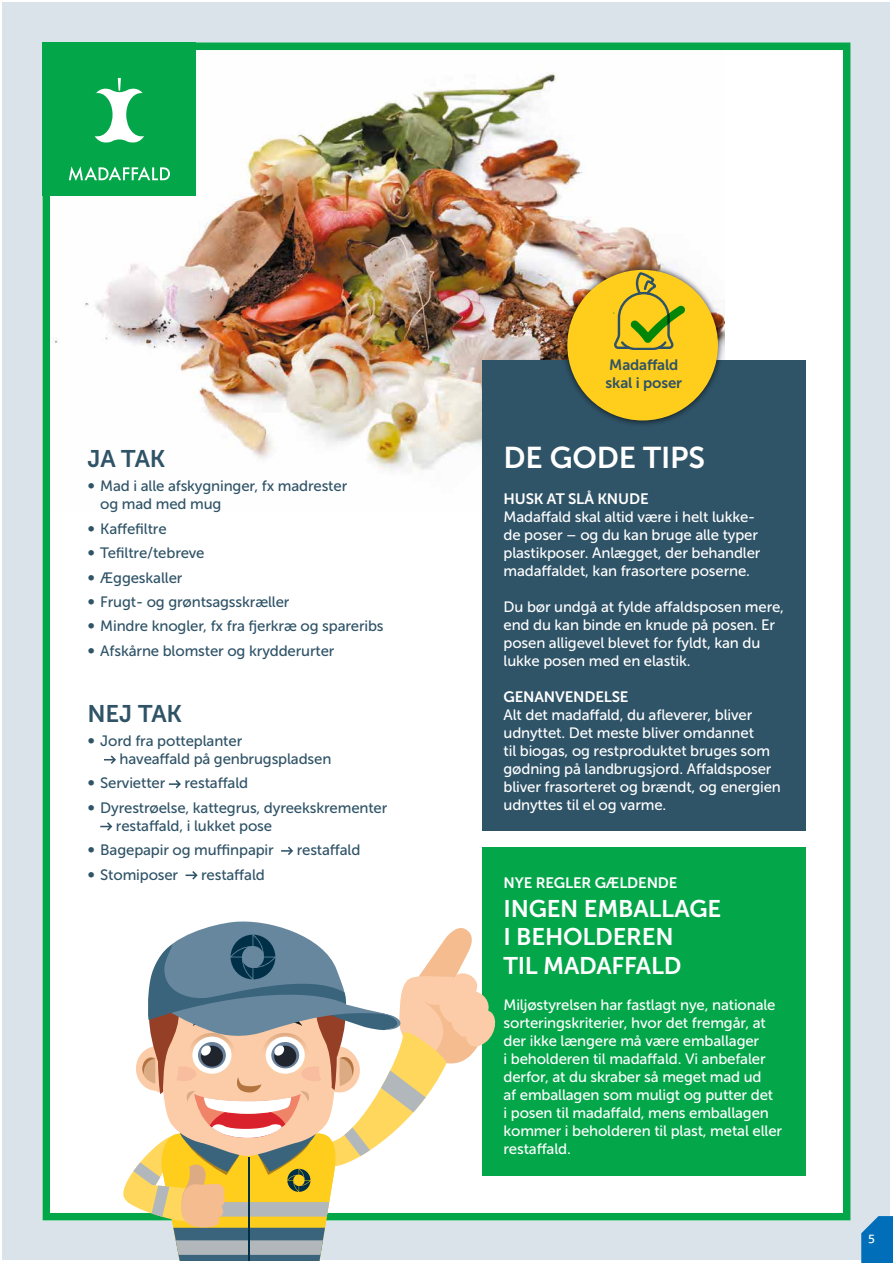
<style>
.page{position:relative;width:893px;height:1263px;background:#fff}
.page>*{position:absolute;margin:0;border:0;box-sizing:border-box;transform-origin:0 0}
.t1{font:30px "Museo Sans 700";letter-spacing:-.005em;color:#fff}
.t2{font:24px/28.8px "Museo Sans 700";letter-spacing:-.01em;color:#fff}
.t3{font:24px "Museo Sans 700";letter-spacing:-.005em;color:#2f5367}
.t4{font:15px/18px "Museo Sans 500";letter-spacing:-.01em;color:#fff}
.t5{font:15px/24.3px "Museo Sans 500";letter-spacing:-.01em;color:#2f5367}
.t6{font:15px "Museo Sans 700";letter-spacing:-.01em;color:#fff}
.t7{font:15px/18px "Museo Sans 700";letter-spacing:-.01em;color:#2f5367}
.t8{font:12px "Signa Normal";color:#fff}
</style>
<div class="page">
<div style="left:3px;top:3px;width:887px;height:1257px;background:#dbe3ea"></div>
<div style="left:43px;top:43px;width:807px;height:1177px;background:#fff"></div>
<img style="left:54px;top:72px;width:671px;height:399px">
<div style="left:43px;top:43px;width:153px;height:153px;background:#04a64a"></div>
<svg style="left:69px;top:166px;width:101px;height:15px"></svg>
<svg style="left:95px;top:78px;width:49px;height:64px"></svg>
<div style="left:43px;top:43px;width:807px;height:1177px;border:8px solid #04a64a"></div>
<svg style="left:104px;top:755px;width:12px;height:9px"></svg>
<svg style="left:169px;top:780px;width:12px;height:8px"></svg>
<svg style="left:100px;top:822px;width:12px;height:9px"></svg>
<svg style="left:281px;top:846px;width:12px;height:9px"></svg>
<svg style="left:186px;top:871px;width:12px;height:8px"></svg>
<div style="left:482px;top:360px;width:323px;height:471px;background:#2f5367"></div>
<div style="left:482px;top:847px;width:323px;height:328px;background:#04a64a"></div>
<div style="left:561px;top:263px;width:163px;height:164px;background:#000;opacity:.75"></div>
<div style="left:567px;top:270px;width:151px;height:150px;background:#ffcd1c;border-radius:50%"></div>
<svg style="left:611px;top:270px;width:75px;height:79px"></svg>
<svg style="left:123px;top:921px;width:374px;height:339px"></svg>
<svg style="left:861px;top:1216px;width:32px;height:47px;background:#177abd"></svg>
<h2 class="t3" style="left:88px;top:445px;width:79px">JA TAK</h2>
<p class="t5" style="left:100px;top:477px;width:249px;line-height:18px;text-indent:-13px">∞ Mad i alle afskygninger, fx madrester og mad med mug</p>
<p class="t5" style="left:88px;top:516px;width:298px">∞ Kaffefiltre<br>∞ Tefiltre/tebreve<br>∞ Æggeskaller<br>∞ Frugt- og grøntsagsskræller<br>∞ Mindre knogler, fx fra fjerkræ og spareribs ∞ Afskårne blomster og krydderurter</p>
<h2 class="t3" style="left:88px;top:700px;width:96px">NEJ TAK</h2>
<p class="t5" style="left:120px;top:732px;width:213px;line-height:18px;text-indent:-32px">∞ Jord fra potteplanter<br>haveaffald på genbrugspladsen</p>
<p class="t5" style="left:88px;top:771px;width:79px">∞ Servietter</p>
<p class="t5" style="left:88px;top:771px;width:301px;text-indent:97px">restaffald<br>∞ Dyrestrøelse, kattegrus, dyreekskrementer</p>
<p class="t5" style="left:88px;top:813px;width:188px;text-align:right">restaffald, i lukket pose<br>∞ Bagepapir og muffinpapir</p>
<p class="t5" style="left:297px;top:838px;width:65px">restaffald</p>
<p class="t5" style="left:88px;top:862px;width:92px">∞ Stomiposer</p>
<p class="t5" style="left:201px;top:862px;width:65px">restaffald</p>
<p class="t7" style="left:606px;top:356px;width:78px">Madaffald skal i poser</p>
<h1 class="t1" style="left:504px;top:441px;width:203px">DE GODE TIPS</h1>
<p class="t6" style="left:504px;top:490px;width:147px">HUSK AT SLÅ KNUDE</p>
<p class="t4" style="left:504px;top:508px;width:259px">Madaffald skal altid være i helt lukke&shy;de poser – og du kan bruge alle typer plastikposer. Anlægget, der behandler madaffaldet, kan frasortere poserne.</p>
<p class="t4" style="left:504px;top:598px;width:282px">Du bør undgå at fylde affaldsposen mere, end du kan binde en knude på posen. Er posen alligevel blevet for fyldt, kan du lukke posen med en elastik.</p>
<p class="t6" style="left:504px;top:688px;width:126px">GENANVENDELSE</p>
<p class="t4" style="left:504px;top:706px;width:279px">Alt det madaffald, du afleverer, bliver udnyttet. Det meste bliver omdannet<br>til biogas, og restproduktet bruges som gødning på landbrugsjord. Affaldsposer bliver frasorteret og brændt, og energien udnyttes til el og varme.</p>
<p class="t6" style="left:504px;top:874px;width:175px">NYE REGLER GÆLDENDE</p>
<h2 class="t2" style="left:504px;top:894px;width:219px">INGEN EMBALLAGE<br>I BEHOLDEREN<br>TIL MADAFFALD</h2>
<p class="t4" style="left:504px;top:996px;width:280px">Miljøstyrelsen har fastlagt nye, nationale sorteringskriterier, hvor det fremgår, at der ikke længere må være emballager<br>i beholderen til madaffald. Vi anbefaler derfor, at du skraber så meget mad ud<br>af emballagen som muligt og putter det<br>i posen til madaffald, mens emballagen kommer i beholderen til plast, metal eller restaffald.</p>
<p class="t8" style="left:868px;top:1230px;width:8px">5</p>
</div>
